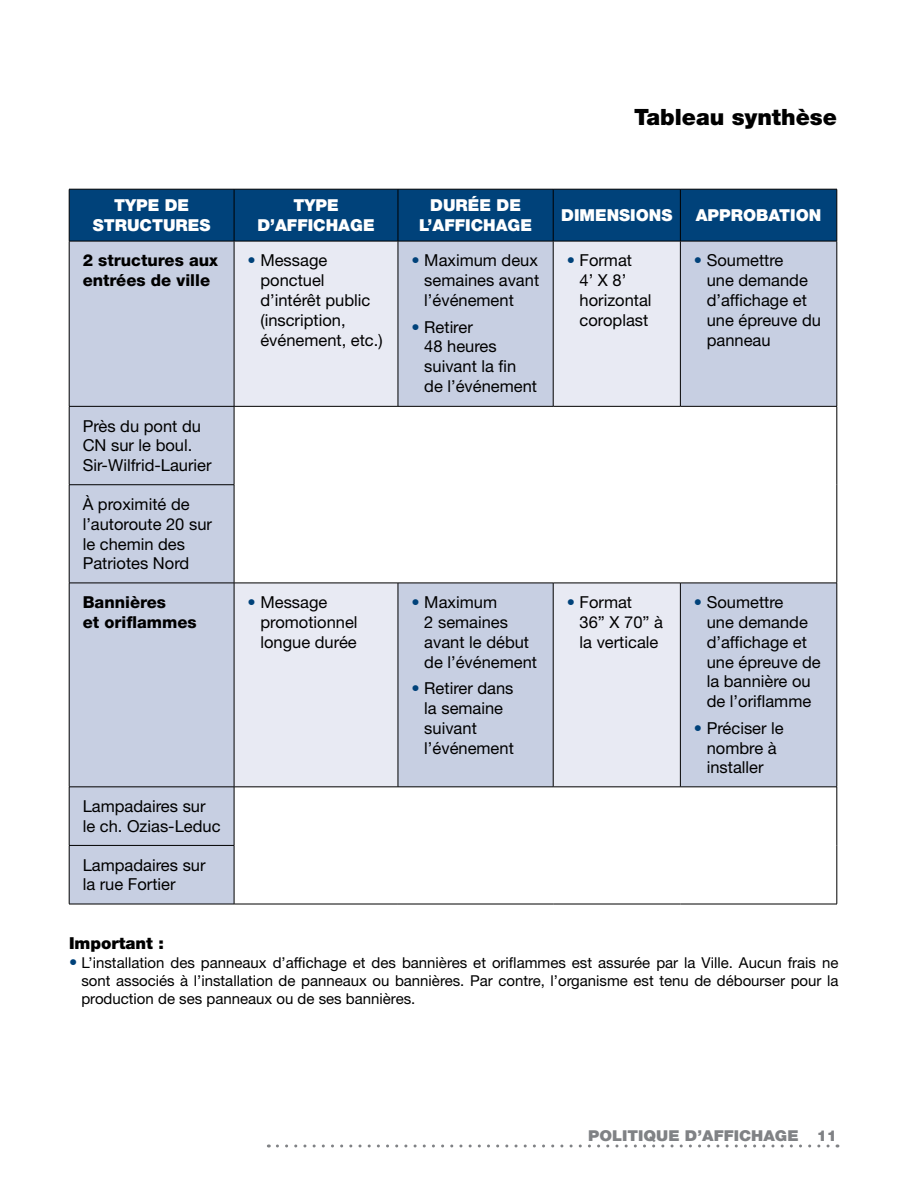
<style>
.page{position:relative;width:918px;height:1188px;background:#fff}
.page>*{position:absolute;margin:0;border:0;box-sizing:border-box;transform-origin:0 0}
.t1{font:900 22.5px "Helvetica Neue LT Std";color:#000}
.t2{font:16.5px/19.8px "Helvetica Neue LT Std";color:#000}
.t3{font:900 16.5px "Helvetica Neue LT Std";color:#fff}
.t4{font:800 16.5px/19.8px "Helvetica Neue LT Std";color:#000}
.t5{font:900 16.5px "Helvetica Neue LT Std";color:#000}
.t6{font:15px/18px "Helvetica Neue LT Std";color:#000;text-align:justify}
.t7{font:900 15px "Helvetica Neue LT Std";color:#808285;scale:1.07 1}
.t8{font:900 15px "Helvetica Neue LT Std";color:#808285}
.s1{color:#00427a}
.s2{font-size:16.5px;color:#00427a}
</style>
<div class="page">
<div style="left:70px;top:190px;width:767px;height:51px;background:#00427a"></div>
<svg style="left:70px;top:242px;width:767px;height:662px;fill:#c7cfe2"></svg>
<svg style="left:235px;top:242px;width:445px;height:545px;background:#dbdfec"></svg>
<div style="left:234px;top:406px;width:603px;height:177px;background:#fff"></div>
<hr style="left:69px;top:583px;width:165px;height:1px;background:#000">
<hr style="left:69px;top:583px;width:1px;height:204px;background:#000">
<hr style="left:234px;top:583px;width:164px;height:1px;background:#000">
<hr style="left:234px;top:583px;width:1px;height:204px;background:#000">
<hr style="left:398px;top:583px;width:155px;height:1px;background:#000">
<hr style="left:398px;top:583px;width:1px;height:204px;background:#000">
<hr style="left:69px;top:787px;width:165px;height:1px;background:#000">
<hr style="left:69px;top:787px;width:1px;height:58px;background:#000">
<hr style="left:234px;top:787px;width:164px;height:1px;background:#000">
<hr style="left:234px;top:787px;width:1px;height:58px;background:#000">
<hr style="left:398px;top:787px;width:155px;height:1px;background:#000">
<hr style="left:837px;top:787px;width:1px;height:58px;background:#000">
<hr style="left:837px;top:845px;width:1px;height:59px;background:#000">
<hr style="left:234px;top:904px;width:164px;height:1px;background:#000">
<hr style="left:398px;top:904px;width:155px;height:1px;background:#000">
<hr style="left:553px;top:904px;width:127px;height:1px;background:#000">
<hr style="left:680px;top:904px;width:157px;height:1px;background:#000">
<hr style="left:69px;top:845px;width:165px;height:1px;background:#000">
<hr style="left:69px;top:846px;width:1px;height:58px;background:#000">
<hr style="left:234px;top:846px;width:1px;height:58px;background:#000">
<hr style="left:69px;top:904px;width:165px;height:1px;background:#000">
<hr style="left:69px;top:189px;width:165px;height:1px;background:#000">
<hr style="left:69px;top:189px;width:1px;height:52px;background:#000">
<hr style="left:234px;top:189px;width:164px;height:1px;background:#000">
<hr style="left:234px;top:189px;width:1px;height:52px;background:#000">
<hr style="left:398px;top:189px;width:155px;height:1px;background:#000">
<hr style="left:398px;top:189px;width:1px;height:52px;background:#000">
<hr style="left:553px;top:189px;width:127px;height:1px;background:#000">
<hr style="left:553px;top:189px;width:1px;height:52px;background:#000">
<hr style="left:680px;top:189px;width:157px;height:1px;background:#000">
<hr style="left:680px;top:189px;width:1px;height:52px;background:#000">
<hr style="left:837px;top:189px;width:1px;height:52px;background:#000">
<hr style="left:69px;top:241px;width:165px;height:1px;background:#000">
<hr style="left:69px;top:241px;width:1px;height:165px;background:#000">
<hr style="left:234px;top:241px;width:164px;height:1px;background:#000">
<hr style="left:234px;top:241px;width:1px;height:165px;background:#000">
<hr style="left:398px;top:241px;width:155px;height:1px;background:#000">
<hr style="left:398px;top:241px;width:1px;height:165px;background:#000">
<hr style="left:553px;top:241px;width:127px;height:1px;background:#000">
<hr style="left:553px;top:241px;width:1px;height:165px;background:#000">
<hr style="left:680px;top:241px;width:157px;height:1px;background:#000">
<hr style="left:680px;top:241px;width:1px;height:165px;background:#000">
<hr style="left:837px;top:241px;width:1px;height:165px;background:#000">
<hr style="left:69px;top:406px;width:165px;height:1px;background:#000">
<hr style="left:69px;top:407px;width:1px;height:78px;background:#000">
<hr style="left:234px;top:406px;width:164px;height:1px;background:#000">
<hr style="left:234px;top:407px;width:1px;height:78px;background:#000">
<hr style="left:398px;top:406px;width:155px;height:1px;background:#000">
<hr style="left:553px;top:406px;width:127px;height:1px;background:#000">
<hr style="left:680px;top:406px;width:157px;height:1px;background:#000">
<hr style="left:837px;top:407px;width:1px;height:78px;background:#000">
<hr style="left:69px;top:484px;width:165px;height:1px;background:#000">
<hr style="left:69px;top:485px;width:1px;height:98px;background:#000">
<hr style="left:234px;top:485px;width:1px;height:98px;background:#000">
<hr style="left:837px;top:485px;width:1px;height:98px;background:#000">
<hr style="left:553px;top:583px;width:127px;height:1px;background:#000">
<hr style="left:553px;top:583px;width:1px;height:204px;background:#000">
<hr style="left:680px;top:583px;width:157px;height:1px;background:#000">
<hr style="left:680px;top:583px;width:1px;height:204px;background:#000">
<hr style="left:837px;top:583px;width:1px;height:204px;background:#000">
<hr style="left:553px;top:787px;width:127px;height:1px;background:#000">
<hr style="left:680px;top:787px;width:157px;height:1px;background:#000">
<svg style="left:277px;top:1144px;width:561px;height:4px"></svg>
<h1 class="t1" style="left:634px;top:104px;width:204px">Tableau synthèse</h1>
<p class="t3" style="left:114px;top:195px;width:64px">TYPE DE</p>
<p class="t3" style="left:93px;top:215px;width:13px">STRUCTURES</p>
<p class="t3" style="left:293px;top:195px;width:45px">TYPE</p>
<p class="t3" style="left:257px;top:215px;width:30px">D’AFFICHAGE</p>
<p class="t3" style="left:430px;top:195px;width:13px">DURÉE</p>
<p class="t3" style="left:497px;top:195px;width:13px">DE</p>
<p class="t3" style="left:419px;top:215px;width:26px">L’AFFICHAGE</p>
<p class="t4" style="left:83px;top:251px;width:137px">2 structures aux entrées de ville</p>
<p class="t2" style="left:260px;top:250px;width:124px;text-indent:-13px"><span class="s1">•</span> Message ponctuel d’intérêt public (inscription, événement, etc.)</p>
<p class="t2" style="left:424px;top:250px;width:116px;text-align:justify;text-indent:-13px"><span class="s1">•</span> Maximum deux semaines avant l’événement</p>
<p class="t2" style="left:424px;top:317px;width:114px;text-indent:-13px"><span class="s1">•</span> Retirer<br>48 heures suivant la fin de l’événement</p>
<p class="t2" style="left:83px;top:416px;width:130px">Près du pont du<br>CN sur le boul.<br>Sir-Wilfrid-Laurier</p>
<p class="t2" style="left:83px;top:494px;width:131px">À proximité de l’autoroute 20 sur le chemin des<br>Patriotes Nord</p>
<p class="t4" style="left:83px;top:592px;width:115px">Bannières<br>et oriflammes</p>
<p class="t2" style="left:260px;top:592px;width:99px;text-indent:-13px"><span class="s1">•</span> Message promotionnel longue durée</p>
<p class="t2" style="left:424px;top:592px;width:114px;text-indent:-13px"><span class="s1">•</span> Maximum<br>2 semaines avant le début de l’événement</p>
<p class="t2" style="left:424px;top:678px;width:91px;text-indent:-13px"><span class="s1">•</span> Retirer dans la semaine suivant l’événement</p>
<p class="t2" style="left:83px;top:796px;width:139px">Lampadaires sur le ch. Ozias-Leduc</p>
<p class="t2" style="left:83px;top:855px;width:124px">Lampadaires sur la rue Fortier</p>
<p class="t3" style="left:561px;top:205px;width:46px">DIMENSIONS</p>
<p class="t3" style="left:696px;top:205px;width:85px">APPROBATION</p>
<p class="t2" style="left:580px;top:250px;width:74px;text-indent:-13px"><span class="s1">•</span> Format<br>4’ X 8’ horizontal coroplast</p>
<p class="t2" style="left:707px;top:250px;width:116px;text-indent:-13px"><span class="s1">•</span> Soumettre<br>une demande d’affichage et une épreuve du panneau</p>
<p class="t2" style="left:580px;top:592px;width:85px;text-indent:-13px"><span class="s1">•</span> Format<br>36” X 70” à la verticale</p>
<p class="t2" style="left:707px;top:592px;width:116px;text-indent:-13px"><span class="s1">•</span> Soumettre<br>une demande d’affichage et une épreuve de la bannière ou de l’oriflamme</p>
<p class="t2" style="left:694px;top:718px;width:91px;text-align:center"><span class="s1">•</span> Préciser le nombre à installer</p>
<p class="t5" style="left:69px;top:933px;width:97px">Important :</p>
<p class="t6" style="left:81px;top:954px;width:759px;text-indent:-12px"><span class="s2">•</span> L’installation des panneaux d’affichage et des bannières et oriflammes est assurée par la Ville. Aucun frais ne sont associés à l’installation de panneaux ou bannières. Par contre, l’organisme est tenu de débourser pour la production de ses panneaux ou de ses bannières.</p>
<p class="t7" style="left:588px;top:1126px;width:21px">POLITIQUE</p>
<p class="t7" style="left:685px;top:1126px;width:27px">D’AFFICHAGE</p>
<p class="t8" style="left:817px;top:1126px;width:22px">11</p>
</div>
